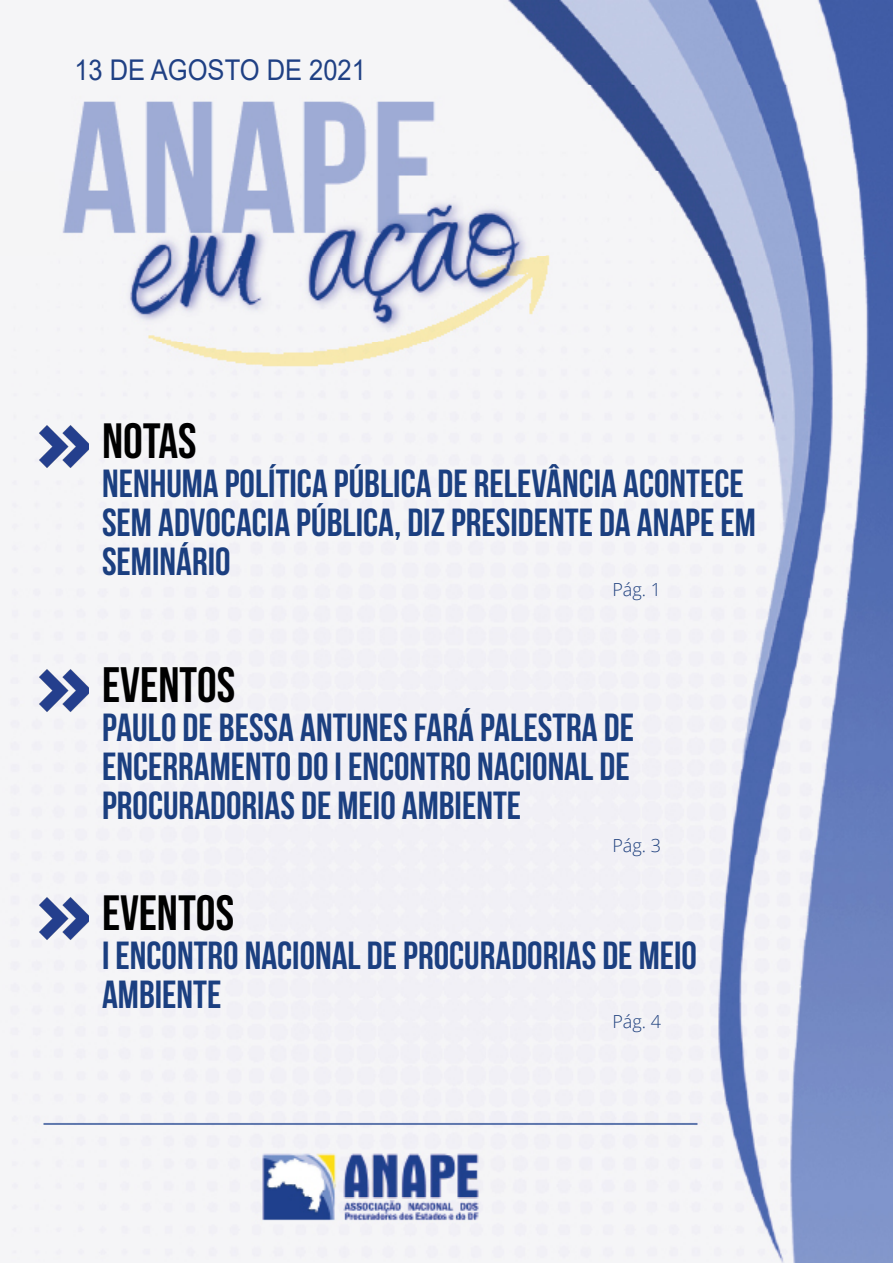
<style>
.page{position:relative;width:893px;height:1263px;background:#fff}
.page>*{position:absolute;margin:0;border:0;box-sizing:border-box;transform-origin:0 0}
.t1{font:49.5px "Bebas Neue";color:#000}
.t2{font:700 49.5px "Bebas Neue";color:#000}
.t3{font:700 39px/39px "Bebas Neue";color:#1b3f80}
.t4{font:28.5px "Arial";color:#1f4084;scale:.89 1}
.t5{font:300 18px "Open Sans";color:#1c3e7d}
</style>
<div class="page">
<img style="left:0;top:0;width:893px;height:1263px">
<img style="left:36px;top:893px;width:52px;height:52px">
<img style="left:36px;top:421px;width:52px;height:51px">
<img style="left:36px;top:665px;width:52px;height:52px">
<p class="t4" style="left:74px;top:51px;width:329px">13 DE AGOSTO DE 2021</p>
<p class="t1" style="left:102px;top:412px;width:96px">NOTAS</p>
<p class="t3" style="left:102px;top:463px;width:655px">NENHUMA POLÍTICA PÚBLICA DE RELEVÂNCIA ACONTECE<br>SEM ADVOCACIA PÚBLICA, DIZ PRESIDENTE DA ANAPE EM<br>SEMINÁRIO</p>
<p class="t5" style="left:612px;top:577px;width:50px">Pág. 1</p>
<p class="t2" style="left:102px;top:657px;width:135px">EVENTOS</p>
<p class="t3" style="left:102px;top:707px;width:533px;text-align:justify">PAULO DE BESSA ANTUNES FARÁ PALESTRA DE ENCERRAMENTO DO I ENCONTRO NACIONAL DE PROCURADORIAS DE MEIO AMBIENTE</p>
<p class="t5" style="left:612px;top:833px;width:50px">Pág. 3</p>
<p class="t1" style="left:102px;top:885px;width:134px">EVENTOS</p>
<p class="t3" style="left:102px;top:935px;width:596px">I ENCONTRO NACIONAL DE PROCURADORIAS DE MEIO<br>AMBIENTE</p>
<p class="t5" style="left:612px;top:1009px;width:50px">Pág. 4</p>
</div>
